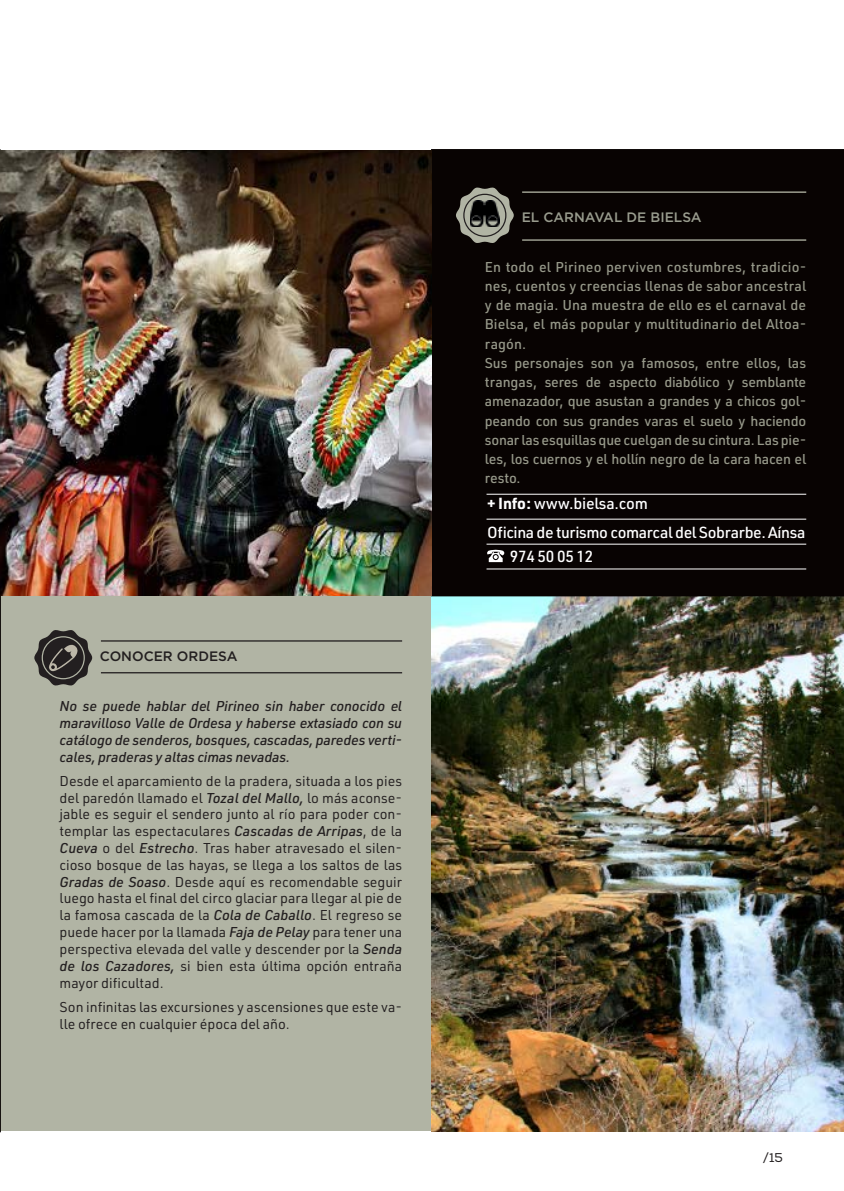
<style>
.page{position:relative;width:844px;height:1191px;background:#fff}
.page>*{position:absolute;margin:0;border:0;box-sizing:border-box;transform-origin:0 0}
.Txt_blanco_9_pt{font:500 15.75px "URWDIN";letter-spacing:-.02em;color:#fff}
.TXT_segudo_Negro{font:14px/16.8px "URWDIN";color:#231f20;text-align:justify}
.entradilla_Beig_8_pt{font:500 14px/19.2px "URWDIN";letter-spacing:.005em;color:#969889;text-align:justify}
.CURSIVA_negro{font:italic 500 14px/16.8px "URWDIN";letter-spacing:-.01em;color:#231f20;text-align:justify}
.Título_IM_y_PD__BEIG{font:500 13.65px "Gotham";color:#999c8e}
.Titulo_IM_y_PD_Negro{font:500 13.65px "Gotham";color:#231f20}
.t1{font:12.78px "Nexa";color:#231f20}
.s1{font-weight:500;font-style:italic}
.s2{font-weight:700}
</style>
<div class="page">
<div style="left:0;top:595px;width:441px;height:536px;background:#b1b4a4"></div>
<svg style="left:0;top:149px;width:1px;height:983px"></svg>
<img style="left:432px;top:596px;width:411px;height:535px">
<div style="left:431px;top:149px;width:412px;height:447px;background:#080302"></div>
<img style="left:0;top:150px;width:432px;height:445px">
<svg style="left:34px;top:630px;width:58px;height:56px"></svg>
<img style="left:39px;top:634px;width:46px;height:46px">
<hr style="left:101px;top:640px;width:301px;height:1px;background:#231f20">
<hr style="left:101px;top:672px;width:301px;height:1px;background:#231f20">
<svg style="left:456px;top:187px;width:57px;height:57px;background:#6d6d63"></svg>
<div style="left:463px;top:194px;width:43px;height:43px;border:1px solid #231f20;border-radius:50%"></div>
<img style="left:470px;top:201px;width:29px;height:26px">
<hr style="left:522px;top:191px;width:284px;height:2px;background:#b1b4a4">
<hr style="left:522px;top:239px;width:284px;height:2px;background:#b1b4a4">
<svg style="left:486px;top:550px;width:18px;height:12px"></svg>
<hr style="left:486px;top:494px;width:320px;height:1px;background:#fff">
<hr style="left:486px;top:568px;width:320px;height:1px;background:#fff">
<hr style="left:486px;top:518px;width:320px;height:1px;background:#fff">
<hr style="left:486px;top:543px;width:320px;height:1px;background:#fff">
<p class="Titulo_IM_y_PD_Negro" style="left:100px;top:647px;width:139px">CONOCER ORDESA</p>
<p class="CURSIVA_negro" style="left:60px;top:697px;width:344px">No se puede hablar del Pirineo sin haber conocido el maravilloso Valle de Ordesa y haberse extasiado con su catálogo de senderos, bosques, cascadas, paredes verti&shy;cales, praderas y altas cimas nevadas.</p>
<p class="TXT_segudo_Negro" style="left:60px;top:772px;width:344px">Desde el aparcamiento de la pradera, situada a los pies del paredón llamado el <span class="s1">Tozal del Mallo,</span> lo más aconse&shy;jable es seguir el sendero junto al río para poder con&shy;templar las espectaculares <span class="s1">Cascadas de Arripas</span>, de la <span class="s1">Cueva</span> o del <span class="s1">Estrecho</span>. Tras haber atravesado el silen&shy;cioso bosque de las hayas, se llega a los saltos de las <span class="s1">Gradas de Soaso</span>. Desde aquí es recomendable seguir luego hasta el final del circo glaciar para llegar al pie de la famosa cascada de la <span class="s1">Cola de Caballo</span>. El regreso se puede hacer por la llamada <span class="s1">Faja de Pelay</span> para tener una perspectiva elevada del valle y descender por la <span class="s1">Senda de los Cazadores,</span> si bien esta última opción entraña mayor dificultad.</p>
<p class="TXT_segudo_Negro" style="left:60px;top:998px;width:344px">Son infinitas las excursiones y ascensiones que este va&shy;lle ofrece en cualquier época del año.</p>
<p class="Título_IM_y_PD__BEIG" style="left:521px;top:208px;width:181px">EL CARNAVAL DE BIELSA</p>
<p class="entradilla_Beig_8_pt" style="left:484px;top:256px;width:323px">En todo el Pirineo perviven costumbres, tradicio&shy;nes, cuentos y creencias llenas de sabor ancestral y de magia. Una muestra de ello es el carnaval de Bielsa, el más popular y multitudinario del Altoa&shy;ragón.</p>
<p class="entradilla_Beig_8_pt" style="left:484px;top:353px;width:323px">Sus personajes son ya famosos, entre ellos, las trangas, seres de aspecto diabólico y semblante amenazador, que asustan a grandes y a chicos gol&shy;peando con sus grandes varas el suelo y haciendo sonar las esquillas que cuelgan de su cintura. Las pie&shy;les, los cuernos y el hollín negro de la cara hacen el resto.</p>
<p class="Txt_blanco_9_pt" style="left:487px;top:493px;width:162px"><span class="s2">+ Info:</span> www.bielsa.com</p>
<p class="Txt_blanco_9_pt" style="left:487px;top:522px;width:320px">Oficina de turismo comarcal del Sobrarbe. Aínsa</p>
<p class="Txt_blanco_9_pt" style="left:509px;top:546px;width:85px">974 50 05 12</p>
<p class="t1" style="left:762px;top:1149px;width:21px">/15</p>
</div>
